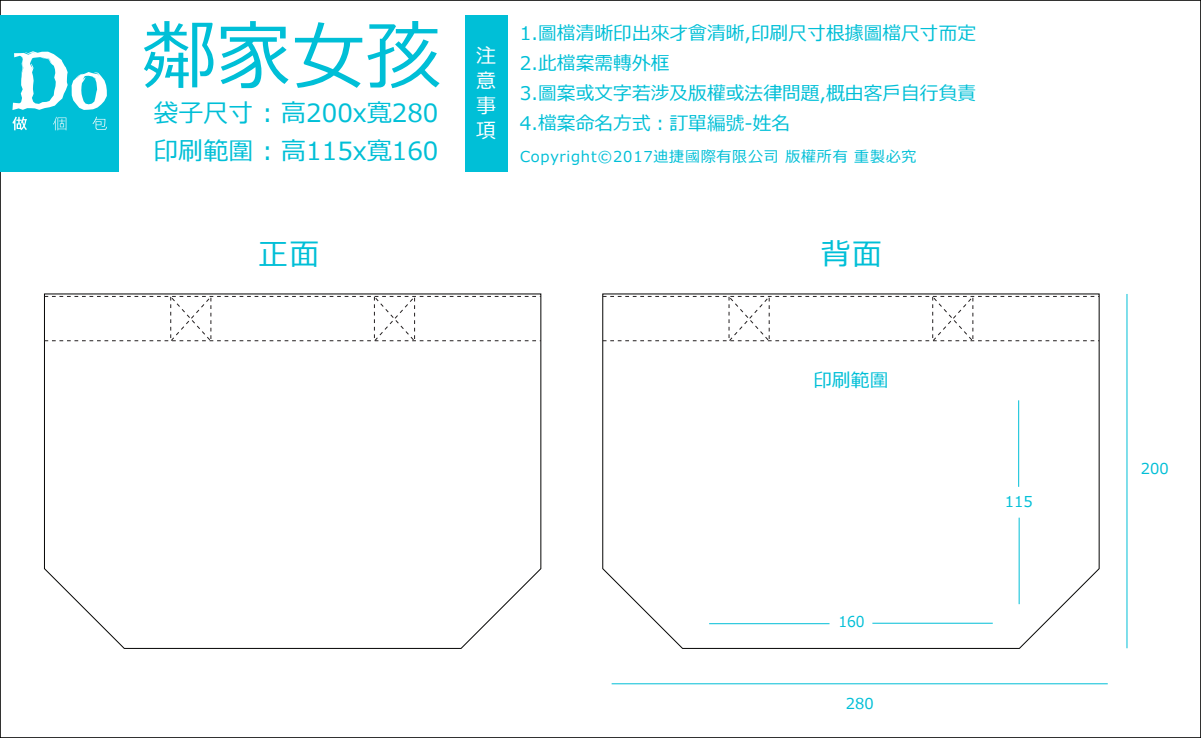
<style>
.page{position:relative;width:1201px;height:738px;background:#fff}
.page>*{position:absolute;margin:0;border:0;box-sizing:border-box;transform-origin:0 0}
.t1{font:75px "Meiryo UI";color:#00bfd7}
.t2{font:30px "Meiryo UI";color:#00bfd7}
.t3{font:25px "Meiryo UI";color:#00bfd7}
.t4{font:20px/25px "Meiryo UI";color:#fff;text-align:justify}
.t5{font:18.75px/30px "Meiryo UI";color:#00bfd7}
.t6{font:15px "Meiryo UI";letter-spacing:.05em;color:#00bfd7}
.t7{font:15px "Meiryo UI";letter-spacing:.05em;color:#00bfd7;scale:.94 1}
</style>
<div class="page">
<svg style="left:602px;top:293px;width:497px;height:356px"></svg>
<svg style="left:44px;top:293px;width:497px;height:356px"></svg>
<hr style="left:1126px;top:294px;width:1px;height:354px;background:#00bfd7">
<hr style="left:611px;top:683px;width:496px;height:1px;background:#00bfd7">
<svg style="left:44px;top:295px;width:497px;height:48px"></svg>
<svg style="left:602px;top:295px;width:496px;height:48px"></svg>
<div style="left:0;top:15px;width:119px;height:157px;background:#00bfd7"></div>
<div style="left:465px;top:15px;width:42px;height:157px;background:#00bfd7"></div>
<svg style="left:12px;top:51px;width:95px;height:59px"></svg>
<svg style="left:12px;top:117px;width:15px;height:13px"></svg>
<svg style="left:53px;top:117px;width:13px;height:13px"></svg>
<svg style="left:92px;top:117px;width:15px;height:13px"></svg>
<hr style="left:709px;top:623px;width:120px;height:1px;background:#00bfd7">
<hr style="left:872px;top:623px;width:120px;height:1px;background:#00bfd7">
<hr style="left:1018px;top:517px;width:1px;height:87px;background:#00bfd7">
<hr style="left:1018px;top:400px;width:1px;height:87px;background:#00bfd7">
<h1 class="t1" style="left:141px;top:4px;width:301px">鄰家女孩</h1>
<h3 class="t3" style="left:153px;top:96px;width:286px">袋子尺寸 : 高200x寬280</h3>
<h3 class="t3" style="left:153px;top:133px;width:286px">印刷範圍 : 高115x寬160</h3>
<p class="t4" style="left:476px;top:44px;width:21px">注意事項</p>
<p class="t5" style="left:520px;top:19px;width:457px">1.圖檔清晰印出來才會清晰,印刷尺寸根據圖檔尺寸而定<br>2.此檔案需轉外框<br>3.圖案或文字若涉及版權或法律問題,概由客戶自行負責<br>4.檔案命名方式：訂單編號-姓名</p>
<p class="t6" style="left:520px;top:146px;width:398px">Copyright©2017迪捷國際有限公司 版權所有 重製必究</p>
<h2 class="t2" style="left:258px;top:233px;width:63px">正面</h2>
<h2 class="t2" style="left:820px;top:233px;width:63px">背面</h2>
<p class="t5" style="left:813px;top:366px;width:76px">印刷範圍</p>
<p class="t6" style="left:1004px;top:490px;width:29px">115</p>
<p class="t7" style="left:838px;top:611px;width:30px">160</p>
<p class="t6" style="left:845px;top:693px;width:29px">280</p>
<p class="t6" style="left:1140px;top:458px;width:29px">200</p>
</div>
